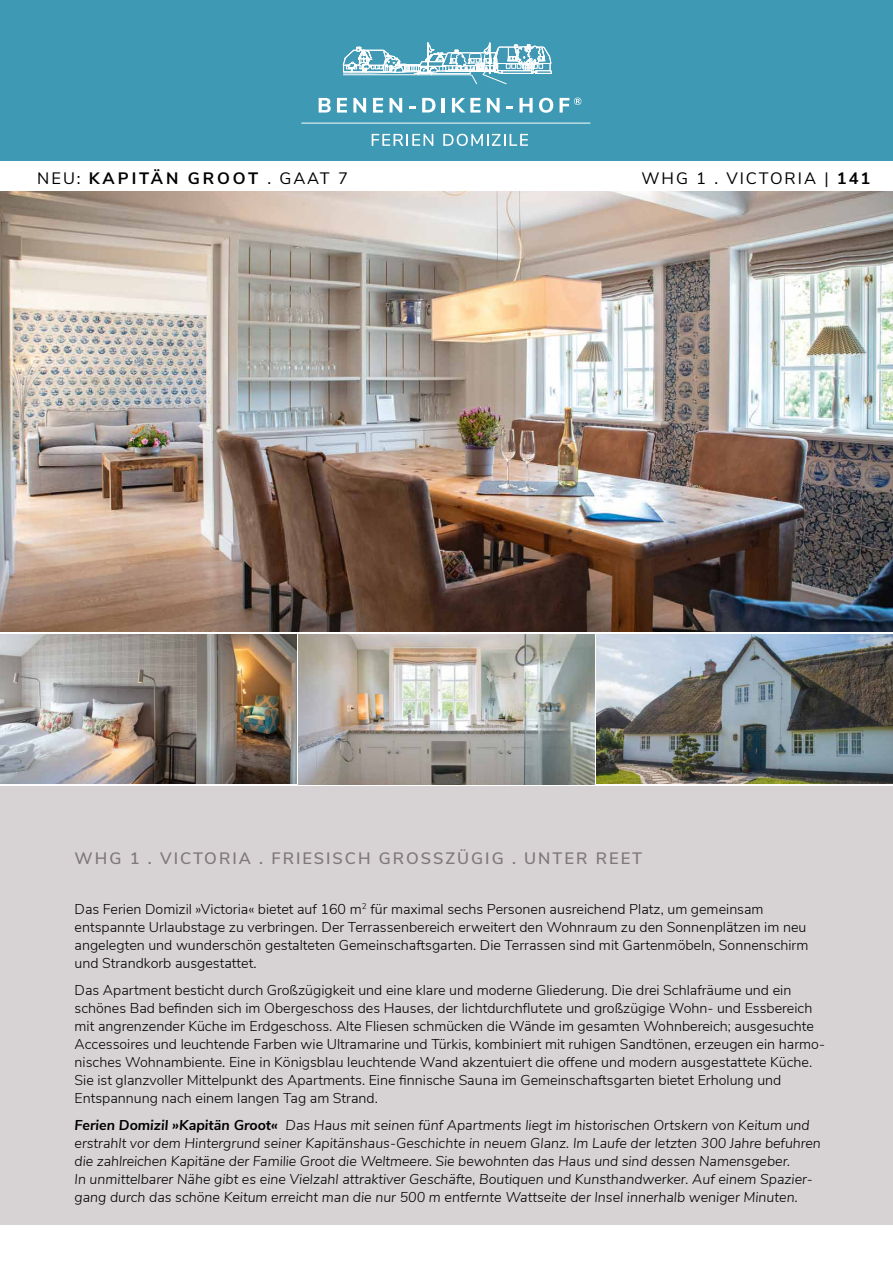
<style>
.page{position:relative;width:893px;height:1263px;background:#fff}
.page>*{position:absolute;margin:0;border:0;box-sizing:border-box;transform-origin:0 0}
.t1{font:600 16.5px "Nunito Sans";letter-spacing:.12em;color:#80787c}
.t2{font:700 16.5px "Nunito Sans";letter-spacing:.18em;color:#000}
.t3{font:16.5px "Nunito Sans";letter-spacing:.12em;color:#000}
.t4{font:300 14.25px/18px "Nunito Sans";color:#000}
.t5{font:italic 300 14.25px/18px "Nunito Sans";color:#000}
.s1{font-weight:400}
.s2{font-weight:700}
</style>
<div class="page">
<div style="left:0;top:786px;width:893px;height:439px;background:#d7d3d4"></div>
<img style="left:0;top:191px;width:893px;height:440px">
<div style="left:0;top:0;width:893px;height:160px;background:#3e99b4"></div>
<svg style="left:372px;top:134px;width:61px;height:12px"></svg>
<svg style="left:443px;top:134px;width:85px;height:12px"></svg>
<hr style="left:302px;top:123px;width:288px;height:1px;background:#fff">
<svg style="left:319px;top:98px;width:12px;height:15px"></svg>
<svg style="left:337px;top:98px;width:10px;height:15px"></svg>
<svg style="left:353px;top:98px;width:13px;height:15px"></svg>
<svg style="left:373px;top:98px;width:10px;height:15px"></svg>
<svg style="left:389px;top:98px;width:13px;height:15px"></svg>
<svg style="left:409px;top:106px;width:6px;height:2px"></svg>
<svg style="left:422px;top:98px;width:13px;height:14px"></svg>
<hr style="left:442px;top:98px;width:3px;height:15px;background:#fff">
<svg style="left:452px;top:98px;width:28px;height:15px"></svg>
<svg style="left:487px;top:98px;width:13px;height:15px"></svg>
<svg style="left:506px;top:106px;width:7px;height:2px"></svg>
<svg style="left:519px;top:98px;width:14px;height:15px"></svg>
<svg style="left:539px;top:98px;width:14px;height:15px"></svg>
<svg style="left:560px;top:98px;width:21px;height:15px"></svg>
<svg style="left:342px;top:43px;width:210px;height:41px"></svg>
<img style="left:298px;top:635px;width:297px;height:149px">
<img style="left:0;top:635px;width:296px;height:149px">
<img style="left:597px;top:635px;width:296px;height:149px">
<p class="t2" style="left:37px;top:166px;width:312px"><span class="s1">NEU:</span> KAPITÄN GROOT <span class="s1">. GAAT 7</span></p>
<p class="t3" style="left:641px;top:166px;width:230px">WHG 1 . VICTORIA | <span class="s2">141</span></p>
<p class="t1" style="left:75px;top:846px;width:569px">WHG 1 . VICTORIA . FRIESISCH GROSSZÜGIG . UNTER REET</p>
<p class="t4" style="left:75px;top:899px;width:735px">Das Ferien Domizil »Victoria« bietet auf 160 m<sup>2</sup> für maximal sechs Personen ausreichend Platz, um gemeinsam entspannte Urlaubstage zu verbringen. Der Terrassenbereich erweitert den Wohnraum zu den Sonnenplätzen im neu angelegten und wunderschön gestalteten Gemeinschaftsgarten. Die Terrassen sind mit Gartenmöbeln, Sonnenschirm und Strandkorb ausgestattet.</p>
<p class="t4" style="left:75px;top:980px;width:752px">Das Apartment besticht durch Großzügigkeit und eine klare und moderne Gliederung. Die drei Schlafräume und ein schönes Bad befinden sich im Obergeschoss des Hauses, der lichtdurchflutete und großzügige Wohn- und Essbereich mit angrenzender Küche im Erdgeschoss. Alte Fliesen schmücken die Wände im gesamten Wohnbereich; ausgesuchte Accessoires und leuchtende Farben wie Ultramarine und Türkis, kombiniert mit ruhigen Sandtönen, erzeugen ein harmo&shy;nisches Wohnambiente. Eine in Königsblau leuchtende Wand akzentuiert die offene und modern ausgestattete Küche.<br>Sie ist glanzvoller Mittelpunkt des Apartments. Eine finnische Sauna im Gemeinschaftsgarten bietet Erholung und Entspannung nach einem langen Tag am Strand.</p>
<p class="t5" style="left:75px;top:1115px;width:748px"><span class="s2">Ferien Domizil »Kapitän Groot«</span> Das Haus mit seinen fünf Apartments liegt im historischen Ortskern von Keitum und erstrahlt vor dem Hintergrund seiner Kapitänshaus-Geschichte in neuem Glanz. Im Laufe der letzten 300 Jahre befuhren die zahlreichen Kapitäne der Familie Groot die Weltmeere. Sie bewohnten das Haus und sind dessen Namensgeber.<br>In unmittelbarer Nähe gibt es eine Vielzahl attraktiver Geschäfte, Boutiquen und Kunsthandwerker. Auf einem Spazier&shy;gang durch das schöne Keitum erreicht man die nur 500 m entfernte Wattseite der Insel innerhalb weniger Minuten.</p>
</div>
